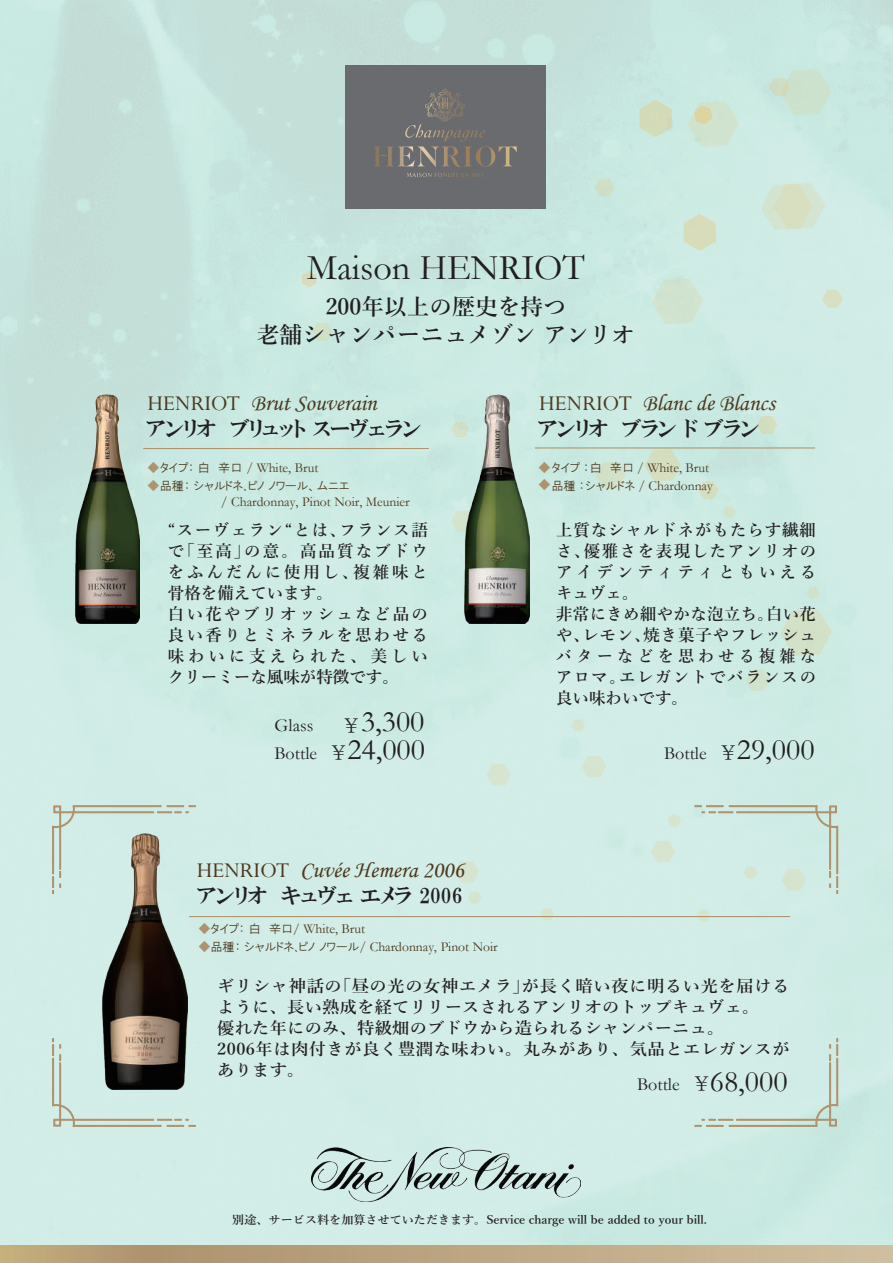
<style>
.page{position:relative;width:893px;height:1263px;background:#fff}
.page>*{position:absolute;margin:0;border:0;box-sizing:border-box;transform-origin:0 0}
.t1{font:36.3px "Garamond";color:#231f20}
.t2{font:30.3px "Garamond";color:#231f20}
.t3{font:23.4px "Monotype Corsiva";color:#4e381f}
.t4{font:600 22.8px/28.2px "Yu Mincho";color:#231f20;text-align:center}
.t5{font:21px "HGP Mincho E";color:#231f20}
.t6{font:18.15px "Garamond";color:#231f20}
.t7{font:600 16.5px/21px "Yu Mincho";letter-spacing:.03em;color:#231f20;scale:1.05 1}
.t8{font:600 16.5px/21px "Yu Mincho";letter-spacing:.09em;color:#231f20}
.t9{font:600 16.5px/21px "Yu Mincho";letter-spacing:.135em;color:#231f20}
.t10{font:13.65px "Garamond";color:#4e381f}
.t11{font:12.15px "HGP Gothic M";color:#4e381f}
.t12{font:600 11.7px "Yu Mincho";color:#231f20;scale:1.04 1}
.s1{font-size:23.7px}
.s2{font-family:"Perpetua"}
.s3{font-family:"HGP Gothic E";font-size:12.15px;color:#ae936e}
.s4{font-family:"HGP Gothic M";font-size:12.15px}
.s5{font-family:"HGP Gothic E";color:#ae936e}
.s6{font-family:"Tsuku Min Pr 6 N L";font-size:19.65px}
.s7{font-size:30.3px}
</style>
<div class="page">
<img style="left:0;top:0;width:893px;height:1246px">
<svg style="left:0;top:1246px;width:893px;height:17px;background:#bea783"></svg>
<img style="left:302px;top:70px;width:540px;height:850px">
<hr style="left:535px;top:447px;width:280px;height:1px;background:#ae936e">
<img style="left:464px;top:394px;width:66px;height:229px">
<hr style="left:143px;top:448px;width:286px;height:1px;background:#ae936e">
<img style="left:75px;top:395px;width:65px;height:229px">
<div style="left:345px;top:65px;width:200px;height:144px;background:#6a6b6e"></div>
<svg style="left:433px;top:89px;width:19px;height:23px"></svg>
<svg style="left:374px;top:124px;width:143px;height:53px"></svg>
<img style="left:312px;top:1147px;width:268px;height:54px">
<img style="left:102px;top:894px;width:86px;height:144px">
<hr style="left:189px;top:916px;width:601px;height:1px;background:#ae936e">
<svg style="left:51px;top:804px;width:145px;height:90px;background:#c8d8ce"></svg>
<svg style="left:51px;top:1038px;width:145px;height:89px;background:#a6b1a8"></svg>
<svg style="left:694px;top:805px;width:145px;height:89px;background:#cee5dd"></svg>
<svg style="left:694px;top:1038px;width:145px;height:89px;background:#cee6de"></svg>
<h1 class="t1" style="left:307px;top:243px;width:280px">Maison HENRIOT</h1>
<h3 class="t4" style="left:257px;top:293px;width:379px">200年以上の歴史を持つ<br>老舗<span class="s1">シャンパーニュ</span>メゾン アンリオ</h3>
<h3 class="t3" style="left:148px;top:389px;width:231px"><span class="s2">HENRIOT</span> Brut Souverain</h3>
<h3 class="t3" style="left:539px;top:388px;width:237px"><span class="s2">HENRIOT</span> Blanc de Blancs</h3>
<h3 class="t5" style="left:146px;top:418px;width:277px">アンリオ ブリュット スーヴェラン</h3>
<h3 class="t5" style="left:538px;top:418px;width:223px">アンリオ ブラン ド ブラン</h3>
<p class="t10" style="left:148px;top:458px;width:172px"><span class="s3">◆</span><span class="s4">タイプ：白 辛口</span> / White, Brut</p>
<p class="t11" style="left:148px;top:479px;width:204px"><span class="s5">◆</span>品種：シャルドネ､ピノ ノワール、ムニエ</p>
<p class="t10" style="left:221px;top:493px;width:190px">/ Chardonnay, Pinot Noir, Meunier</p>
<p class="t10" style="left:539px;top:458px;width:172px"><span class="s3">◆</span><span class="s4">タイプ：白 辛口</span> / White, Brut</p>
<p class="t10" style="left:539px;top:476px;width:176px"><span class="s3">◆</span><span class="s4">品種：シャルドネ</span> / Chardonnay</p>
<p class="t9" style="left:168px;top:519px;width:262px">“スーヴェラン“とは､フランス語で｢至高｣の意。高品質なブドウをふんだんに使用し､複雑味と骨格を備えています。<br>白い花やブリオッシュなど品の良い香りとミネラルを思わせる味わいに支えられた、美しいクリーミーな風味が特徴です。</p>
<p class="t8" style="left:556px;top:519px;width:262px">上質なシャルドネがもたらす繊細さ、優雅さを表現したアンリオのアイデンティティともいえるキュヴェ。<br>非常にきめ細やかな泡立ち。白い花や、レモン、焼き菓子やフレッシュバターなどを思わせる複雑なアロマ。エレガントでバランスの良い味わいです。</p>
<h3 class="t6" style="left:275px;top:713px;width:40px">Glass</h3>
<h2 class="t2" style="left:341px;top:701px;width:85px"><span class="s6">￥</span>3,300</h2>
<h3 class="t6" style="left:275px;top:741px;width:152px">Bottle <span class="s6">￥</span><span class="s7">24,000</span></h3>
<h3 class="t6" style="left:664px;top:741px;width:152px">Bottle <span class="s6">￥</span><span class="s7">29,000</span></h3>
<h3 class="t3" style="left:197px;top:855px;width:268px"><span class="s2">HENRIOT</span> Cuvée Hemera 2006</h3>
<h3 class="t5" style="left:197px;top:884px;width:267px">アンリオ キュヴェ エメラ 2006</h3>
<p class="t10" style="left:198px;top:920px;width:168px"><span class="s3">◆</span><span class="s4">タイプ：白 辛口</span>/ White, Brut</p>
<p class="t10" style="left:198px;top:938px;width:301px"><span class="s3">◆</span><span class="s4">品種：シャルドネ､ピノ ノワール</span>/ Chardonnay, Pinot Noir</p>
<p class="t7" style="left:217px;top:976px;width:547px">ギリシャ神話の｢昼の光の女神エメラ｣が長く暗い夜に明るい光を届けるように、長い熟成を経てリリースされるアンリオのトップキュヴェ。<br>優れた年にのみ、特級畑のブドウから造られるシャンパーニュ。<br>2006年は肉付きが良く豊潤な味わい。丸みがあり、気品とエレガンスがあります｡</p>
<h3 class="t6" style="left:637px;top:1072px;width:152px">Bottle <span class="s6">￥</span><span class="s7">68,000</span></h3>
<p class="t12" style="left:232px;top:1213px;width:458px">別途、サービス料を加算させていただきます。Service charge will be added to your bill.</p>
</div>
